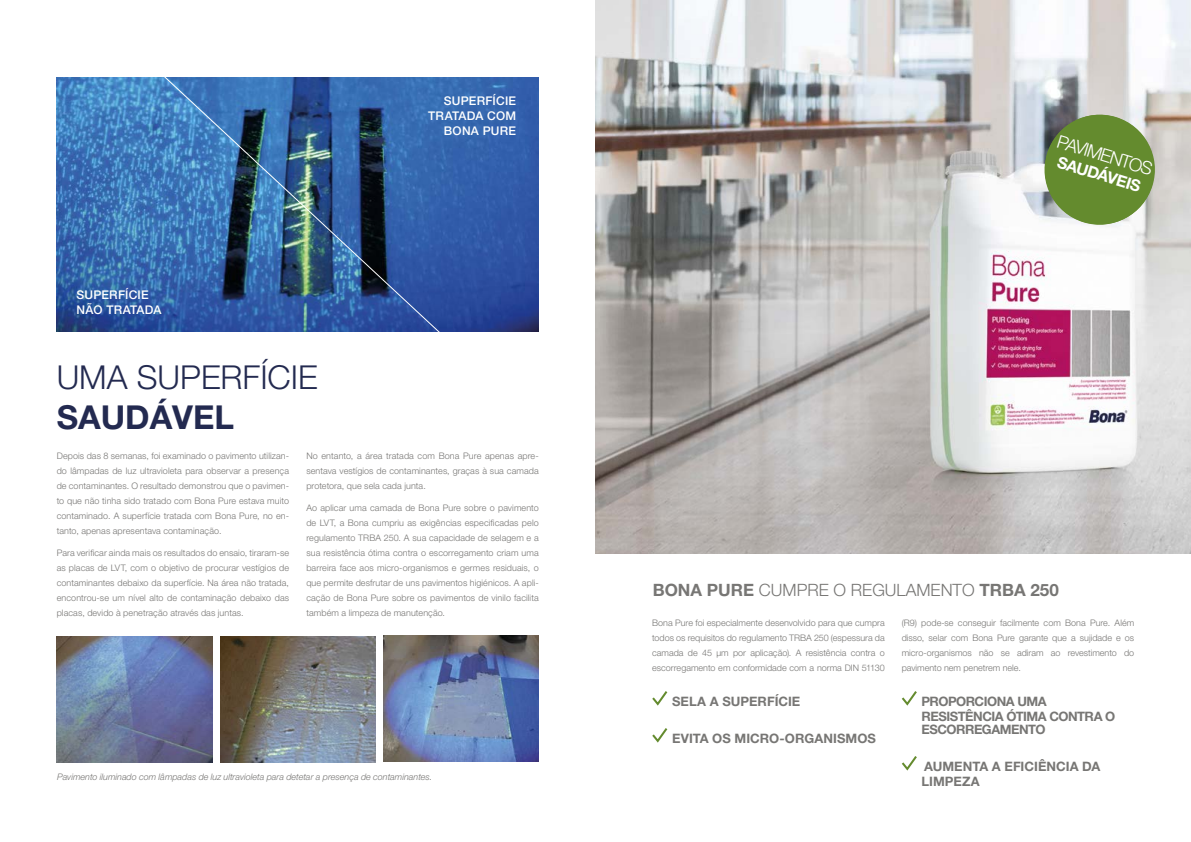
<style>
.page{position:relative;width:1191px;height:842px;background:#fff}
.page>*{position:absolute;margin:0;border:0;box-sizing:border-box;transform-origin:0 0}
.t1{font:300 33px "Helvetica Neue";color:#232a50}
.t2{font:700 33px "Helvetica Neue";color:#232a50}
.t3{font:300 18px "Helvetica Neue";color:#fff}
.t4{font:300 17px "Helvetica Neue";color:#777674}
.t5{font:700 16px "Helvetica Neue";color:#fff}
.t6{font:700 13px/15px "Helvetica Neue";letter-spacing:.005em;color:#777674}
.t7{font:700 13px/15px "Helvetica Neue";letter-spacing:-.035em;color:#777674}
.t8{font:700 13px "Helvetica Neue";letter-spacing:-.04em;color:#777674}
.t9{font:500 12px/15px "Helvetica Neue";letter-spacing:.02em;color:#fff;text-align:right}
.t10{font:300 9px/15px "Helvetica Neue";letter-spacing:.005em;color:#777674;text-align:justify}
.t11{font:italic 300 9px "Helvetica Neue";color:#777674}
.s1{font-weight:700}
</style>
<div class="page">
<img style="left:595px;top:0;width:596px;height:554px">
<svg style="left:652px;top:691px;width:16px;height:15px"></svg>
<svg style="left:652px;top:728px;width:16px;height:15px"></svg>
<svg style="left:901px;top:691px;width:16px;height:15px"></svg>
<svg style="left:901px;top:756px;width:16px;height:15px"></svg>
<img style="left:56px;top:78px;width:482px;height:254px">
<img style="left:150px;top:77px;width:327px;height:255px">
<img style="left:383px;top:635px;width:156px;height:127px">
<svg style="left:1038px;top:108px;width:123px;height:123px"></svg>
<img style="left:57px;top:636px;width:155px;height:126px">
<img style="left:220px;top:636px;width:155px;height:126px">
<h3 class="t9" style="left:77px;top:287px;width:86px;text-align:left">SUPERFÍCIE<br>NÃO TRATADA</h3>
<h1 class="t1" style="left:57px;top:357px;width:262px">UMA SUPERFÍCIE</h1>
<h1 class="t2" style="left:57px;top:396px;width:179px">SAUDÁVEL</h1>
<h3 class="t9" style="left:428px;top:93px;width:89px">SUPERFÍCIE<br>TRATADA COM<br>BONA PURE</h3>
<p class="t10" style="left:57px;top:448px;width:234px">Depois das 8 semanas, foi examinado o pavimento utilizan&shy;do lâmpadas de luz ultravioleta para observar a presença de contaminantes. O resultado demonstrou que o pavimen&shy;to que não tinha sido tratado com Bona Pure estava muito contaminado. A superfície tratada com Bona Pure, no en&shy;tanto, apenas apresentava contaminação.</p>
<p class="t10" style="left:57px;top:545px;width:234px">Para verificar ainda mais os resultados do ensaio, tiraram-se as placas de LVT, com o objetivo de procurar vestígios de contaminantes debaixo da superfície. Na área não tratada, encontrou-se um nível alto de contaminação debaixo das placas, devido à penetração através das juntas.</p>
<p class="t10" style="left:306px;top:448px;width:234px">No entanto, a área tratada com Bona Pure apenas apre&shy;sentava vestígios de contaminantes, graças à sua camada protetora, que sela cada junta.</p>
<p class="t10" style="left:306px;top:500px;width:234px">Ao aplicar uma camada de Bona Pure sobre o pavimento de LVT, a Bona cumpriu as exigências especificadas pelo regulamento TRBA 250. A sua capacidade de selagem e a sua resistência ótima contra o escorregamento criam uma barreira face aos micro-organismos e germes residuais, o que permite desfrutar de uns pavimentos higiénicos. A apli&shy;cação de Bona Pure sobre os pavimentos de vinilo facilita também a limpeza de manutenção.</p>
<p class="t11" style="left:57px;top:772px;width:377px">Pavimento iluminado com lâmpadas de luz ultravioleta para detetar a presença de contaminantes.</p>
<h2 class="t3" style="left:1061px;top:130px;width:100px;rotate:17deg">PAVIMENTOS</h2>
<h3 class="t5" style="left:1060px;top:152px;width:88px;rotate:17deg">SAUDÁVEIS</h3>
<h3 class="t4" style="left:653px;top:579px;width:407px"><span class="s1">BONA PURE</span> CUMPRE O REGULAMENTO <span class="s1">TRBA 250</span></h3>
<p class="t10" style="left:652px;top:615px;width:234px">Bona Pure foi especialmente desenvolvido para que cumpra todos os requisitos do regulamento TRBA 250 (espessura da camada de 45 μm por aplicação). A resistência contra o escorregamento em conformidade com a norma DIN 51130</p>
<p class="t10" style="left:901px;top:615px;width:234px">(R9) pode-se conseguir facilmente com Bona Pure. Além disso, selar com Bona Pure garante que a sujidade e os micro-organismos não se adiram ao revestimento do pavimento nem penetrem nele.</p>
<h3 class="t6" style="left:672px;top:693px;width:130px">SELA A SUPERFÍCIE</h3>
<h3 class="t6" style="left:672px;top:730px;width:205px">EVITA OS MICRO-ORGANISMOS</h3>
<h3 class="t7" style="left:921px;top:693px;width:195px">PROPORCIONA UMA<br>RESISTÊNCIA ÓTIMA CONTRA O</h3>
<h3 class="t8" style="left:921px;top:721px;width:125px">ESCORREGAMENTO</h3>
<h3 class="t6" style="left:921px;top:758px;width:180px">AUMENTA A EFICIÊNCIA DA<br>LIMPEZA</h3>
</div>
